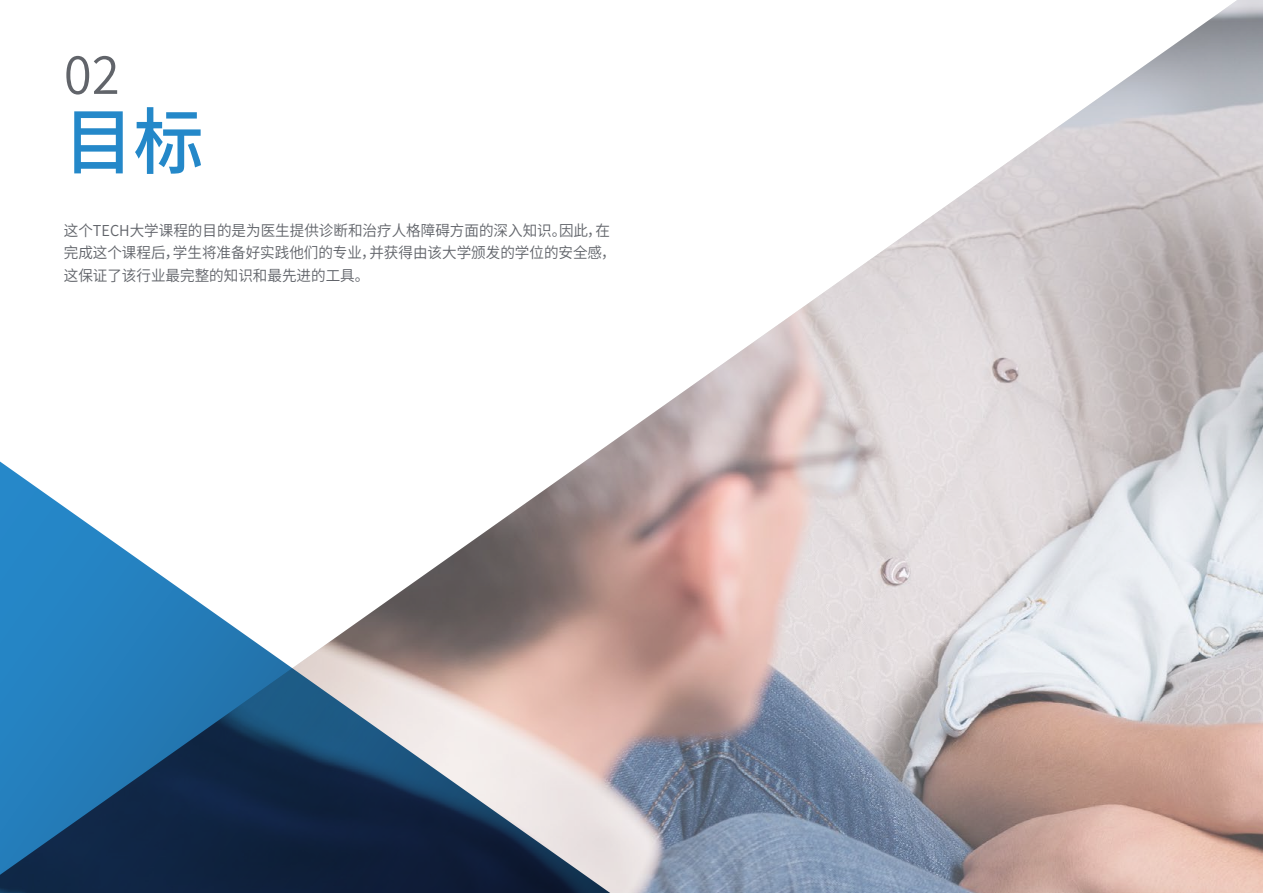
<style>
.page{position:relative;width:1263px;height:893px;background:#fff}
.page>*{position:absolute;margin:0;border:0;box-sizing:border-box;transform-origin:0 0}
.t1{font:500 72px "Source Han Sans CN";color:#2488c9}
.t2{font:52.5px "Source Han Sans CN";color:#61646a}
.t3{font:15px/22.5px "Source Han Sans CN";color:#61646a}
</style>
<div class="page">
<img style="left:607px;top:0;width:656px;height:893px">
<svg style="left:0;top:446px;width:640px;height:447px"></svg>
<h2 class="t2" style="left:64px;top:45px;width:57px">02</h2>
<h1 class="t1" style="left:64px;top:101px;width:141px">目标</h1>
<p class="t3" style="left:64px;top:219px;width:553px">这个TECH大学课程的目的是为医生提供诊断和治疗人格障碍方面的深入知识。因此，在完成这个课程后，学生将准备好实践他们的专业，并获得由该大学颁发的学位的安全感，这保证了该行业最完整的知识和最先进的工具。</p>
</div>
